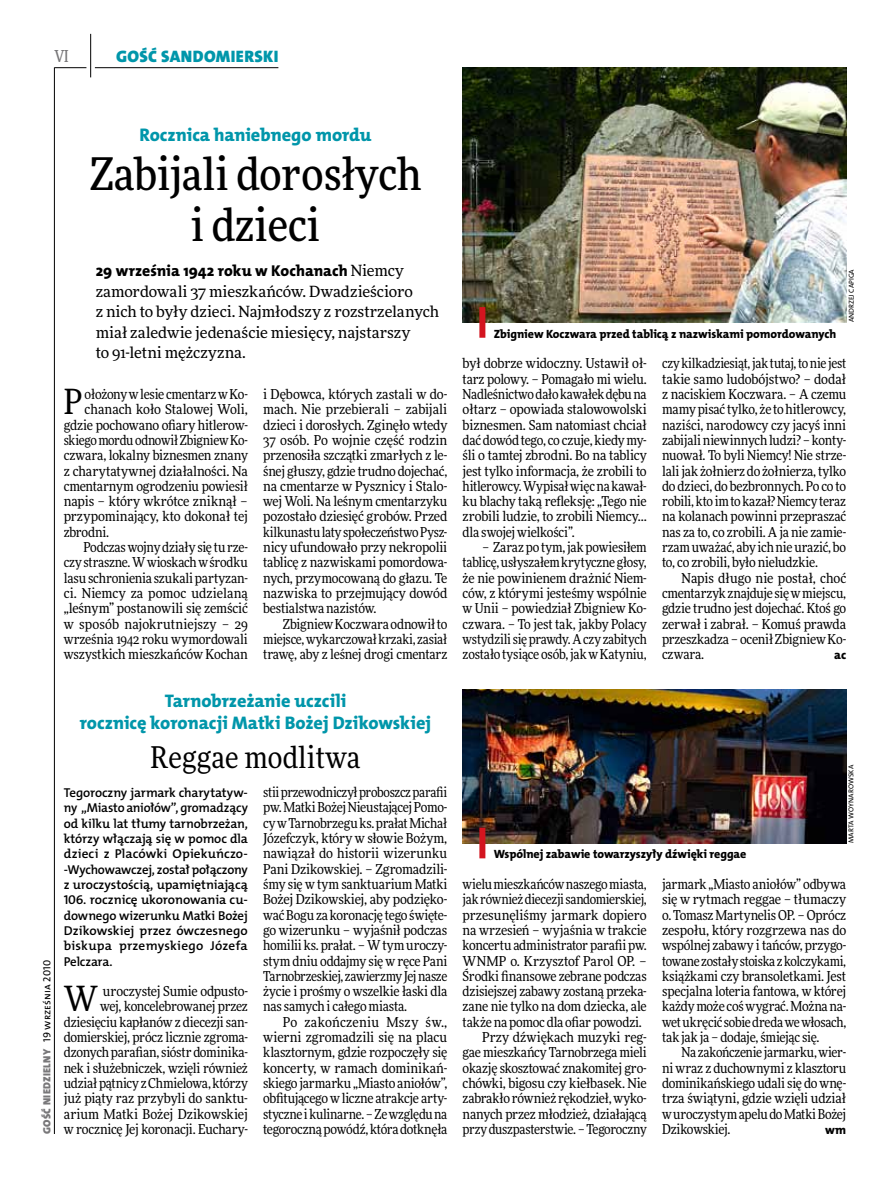
<style>
.page{position:relative;width:893px;height:1191px;background:#fff}
.page>*{position:absolute;margin:0;border:0;box-sizing:border-box;transform-origin:0 0}
.t1{font:500 45px/51px "Freeday Narrow";color:#000;text-align:center}
.t2{font:34.8px "Freeday Narrow News";color:#000}
.t3{font:30px "Freeday Narrow News";letter-spacing:.01em;color:#000}
.t4{font:18.3px/21.6px "The Mix HP8 Ex Bld";letter-spacing:-.005em;color:#0096aa;text-align:center}
.t5{font:16.65px "The Mix HP9 Blk";letter-spacing:.02em;color:#0096aa}
.t6{font:500 16.5px "Freeday Narrow";color:#787779;scale:.9 1}
.t7{font:15.75px "The Mix HP8 Ex Bld";color:#000}
.t8{font:15.45px/20.4px "Freeday News";color:#000}
.t9{font:13.65px/15.3px "Freeday Narrow News";letter-spacing:-.015em;color:#000;text-align:justify}
.t10{font:13.65px "Freeday Narrow News";letter-spacing:.005em;color:#000}
.t11{font:12.9px/15.3px "The Mix HP6 Se Bld";letter-spacing:.005em;color:#000;text-align:justify}
.t12{font:12.3px "The Mix HP8 Ex Bld";color:#000}
.t13{font:12px "The Mix HP8 Ex Bld";letter-spacing:-.005em;color:#000}
.t14{font:10.5px "The Mix HP9 Blk";letter-spacing:.025em;color:#787779}
.t15{font:7.2px "The Mix HP5 Plain";letter-spacing:-.005em;color:#000}
.s1{font-family:"The Mix HP5 Plain";color:#000}
.s2{font-family:"Freeday News";font-size:15.45px}
</style>
<div class="page">
<hr style="left:54px;top:67px;width:1px;height:1067px;background:#000">
<hr style="left:90px;top:34px;width:1px;height:43px;background:#000">
<hr style="left:54px;top:67px;width:32px;height:1px;background:#000">
<hr style="left:95px;top:67px;width:183px;height:1px;background:#000">
<img style="left:463px;top:68px;width:383px;height:254px">
<img style="left:463px;top:690px;width:383px;height:153px">
<div style="left:479px;top:307px;width:6px;height:31px;background:#d3151f"></div>
<div style="left:479px;top:827px;width:6px;height:31px;background:#d3151f"></div>
<p class="t6" style="left:54px;top:46px;width:17px">VI</p>
<p class="t5" style="left:116px;top:46px;width:164px">GOŚĆ SANDOMIERSKI</p>
<p class="t14" style="left:40px;top:1134px;width:175px;rotate:-90deg">GOŚĆ NIEDZIELNY <span class="s1">19 września 2010</span></p>
<h3 class="t4" style="left:140px;top:124px;width:234px">Rocznica haniebnego mordu</h3>
<h1 class="t1" style="left:90px;top:147px;width:333px">Zabijali dorosłych i dzieci</h1>
<p class="t7" style="left:96px;top:261px;width:310px">29 września 1942 roku w Kochanach <span class="s2">Niemcy</span></p>
<p class="t8" style="left:96px;top:281px;width:345px">zamordowali 37 mieszkańców. Dwadzieścioro<br>z nich to były dzieci. Najmłodszy z rozstrzelanych miał zaledwie jedenaście miesięcy, najstarszy<br>to 91-letni mężczyzna.</p>
<h2 class="t2" style="left:64px;top:380px;width:20px">P</h2>
<p class="t9" style="left:85px;top:386px;width:165px">ołożony w lesie cmentarz w Ko-</p>
<p class="t9" style="left:85px;top:401px;width:165px">chanach koło Stalowej Woli,</p>
<p class="t9" style="left:64px;top:417px;width:186px">gdzie pochowano ofiary hitlerow-</p>
<p class="t9" style="left:64px;top:432px;width:186px">skiego mordu odnowił Zbigniew Ko-</p>
<p class="t9" style="left:64px;top:447px;width:186px">czwara, lokalny biznesmen znany</p>
<p class="t9" style="left:64px;top:463px;width:186px">z charytatywnej działalności. Na</p>
<p class="t9" style="left:64px;top:478px;width:186px">cmentarnym ogrodzeniu powiesił</p>
<p class="t9" style="left:64px;top:493px;width:186px">napis – który wkrótce zniknął –</p>
<p class="t9" style="left:64px;top:509px;width:186px">przypominający, kto dokonał tej</p>
<p class="t9" style="left:64px;top:524px;width:47px">zbrodni.</p>
<p class="t9" style="left:83px;top:539px;width:166px">Podczas wojny działy się tu rze-</p>
<p class="t9" style="left:64px;top:555px;width:186px">czy straszne. W wioskach w środku</p>
<p class="t9" style="left:64px;top:570px;width:186px">lasu schronienia szukali partyzan-</p>
<p class="t9" style="left:64px;top:585px;width:186px">ci. Niemcy za pomoc udzielaną</p>
<p class="t9" style="left:64px;top:600px;width:186px">„leśnym” postanowili się zemścić</p>
<p class="t10" style="left:64px;top:615px;width:186px">w sposób najokrutniejszy – 29</p>
<p class="t9" style="left:64px;top:631px;width:186px">września 1942 roku wymordowali</p>
<p class="t9" style="left:64px;top:646px;width:186px">wszystkich mieszkańców Kochan</p>
<p class="t9" style="left:263px;top:386px;width:186px">i Dębowca, których zastali w do&shy;mach. Nie przebierali – zabijali dzieci i dorosłych. Zginęło wtedy 37 osób. Po wojnie część rodzin przenosiła szczątki zmarłych z le&shy;śnej głuszy, gdzie trudno dojechać, na cmentarze w Pysznicy i Stalo&shy;wej Woli. Na leśnym cmentarzyku pozostało dziesięć grobów. Przed kilkunastu laty społeczeństwo Pysz&shy;nicy ufundowało przy nekropolii tablicę z nazwiskami pomordowa&shy;nych, przymocowaną do głazu. Te nazwiska to przejmujący dowód bestialstwa nazistów.</p>
<p class="t9" style="left:263px;top:616px;width:186px;text-indent:20px">Zbigniew Koczwara odnowił to miejsce, wykarczował krzaki, zasiał trawę, aby z leśnej drogi cmentarz</p>
<h3 class="t4" style="left:80px;top:690px;width:353px">Tarnobrzeżanie uczcili<br>rocznicę koronacji Matki Bożej Dzikowskiej</h3>
<h3 class="t3" style="left:151px;top:739px;width:211px">Reggae modlitwa</h3>
<p class="t11" style="left:64px;top:785px;width:186px">Tegoroczny jarmark charytatyw&shy;ny „Miasto aniołów”, gromadzący od kilku lat tłumy tarnobrzeżan, którzy włączają się w pomoc dla dzieci z Placówki Opiekuńczo--Wychowawczej, został połączony z uroczystością, upamiętniającą 106. rocznicę ukoronowania cu&shy;downego wizerunku Matki Bożej Dzikowskiej przez ówczesnego biskupa przemyskiego Józefa Pelczara.</p>
<h2 class="t2" style="left:64px;top:977px;width:36px">W</h2>
<p class="t9" style="left:64px;top:983px;width:186px;text-align:right">uroczystej Sumie odpusto-<br>wej, koncelebrowanej przez dziesięciu kapłanów z diecezji san&shy;domierskiej, prócz licznie zgroma&shy;dzonych parafian, sióstr dominika&shy;nek i służebniczek, wzięli również udział pątnicy z Chmielowa, którzy już piąty raz przybyli do sanktu&shy;arium Matki Bożej Dzikowskiej w rocznicę Jej koronacji. Euchary-</p>
<p class="t9" style="left:263px;top:784px;width:186px">stii przewodniczył proboszcz parafii pw. Matki Bożej Nieustającej Pomo&shy;cy w Tarnobrzegu ks. prałat Michał Józefczyk, który w słowie Bożym, nawiązał do historii wizerunku Pani Dzikowskiej. – Zgromadzili&shy;śmy się w tym sanktuarium Matki Bożej Dzikowskiej, aby podzięko&shy;wać Bogu za koronację tego święte&shy;go wizerunku – wyjaśnił podczas homilii ks. prałat. – W tym uroczy&shy;stym dniu oddajmy się w ręce Pani Tarnobrzeskiej, zawierzmy Jej nasze życie i prośmy o wszelkie łaski dla nas samych i całego miasta.</p>
<p class="t9" style="left:263px;top:1014px;width:186px;text-indent:20px">Po zakończeniu Mszy św., wierni zgromadzili się na placu klasztornym, gdzie rozpoczęły się koncerty, w ramach dominikań&shy;skiego jarmarku „Miasto aniołów”, obfitującego w liczne atrakcje arty&shy;styczne i kulinarne. – Ze względu na tegoroczną powódź, która dotknęła</p>
<p class="t13" style="left:494px;top:326px;width:344px">Zbigniew Koczwara przed tablicą z nazwiskami pomordowanych</p>
<p class="t15" style="left:847px;top:322px;width:55px;rotate:-90deg">Andrzej Capiga</p>
<p class="t9" style="left:463px;top:356px;width:186px">był dobrze widoczny. Ustawił oł&shy;tarz polowy. – Pomagało mi wielu.<br>Nadleśnictwo dało kawałek dębu na ołtarz – opowiada stalowowolski biznesmen. Sam natomiast chciał dać dowód tego, co czuje, kiedy my&shy;śli o tamtej zbrodni. Bo na tablicy jest tylko informacja, że zrobili to hitlerowcy. Wypisał więc na kawał&shy;ku blachy taką refleksję: „Tego nie zrobili ludzie, to zrobili Niemcy… dla swojej wielkości”.</p>
<p class="t9" style="left:463px;top:539px;width:186px;text-indent:20px">– Zaraz po tym, jak powiesiłem tablicę, usłyszałem krytyczne głosy, że nie powinienem drażnić Niem&shy;ców, z którymi jesteśmy wspólnie w Unii – powiedział Zbigniew Ko&shy;czwara. – To jest tak, jakby Polacy wstydzili się prawdy. A czy zabitych zostało tysiące osób, jak w Katyniu,</p>
<p class="t9" style="left:662px;top:356px;width:186px">czy kilkadziesiąt, jak tutaj, to nie jest takie samo ludobójstwo? – dodał z naciskiem Koczwara. – A czemu mamy pisać tylko, że to hitlerowcy, naziści, narodowcy czy jacyś inni zabijali niewinnych ludzi? – konty&shy;nuował. To byli Niemcy! Nie strze&shy;lali jak żołnierz do żołnierza, tylko do dzieci, do bezbronnych. Po co to robili, kto im to kazał? Niemcy teraz na kolanach powinni przepraszać nas za to, co zrobili. A ja nie zamie&shy;rzam uważać, aby ich nie urazić, bo to, co zrobili, było nieludzkie.</p>
<p class="t9" style="left:662px;top:570px;width:186px;text-indent:20px">Napis długo nie postał, choć cmentarzyk znajduje się w miejscu, gdzie trudno jest dojechać. Ktoś go zerwał i zabrał. – Komuś prawda przeszkadza – ocenił Zbigniew Ko&shy;czwara.</p>
<p class="t12" style="left:834px;top:647px;width:14px">ac</p>
<p class="t15" style="left:846px;top:843px;width:79px;rotate:-90deg">Marta Woyn arowska</p>
<p class="t13" style="left:494px;top:846px;width:254px">Wspólnej zabawie towarzyszyły dźwięki reggae</p>
<p class="t9" style="left:463px;top:876px;width:186px">wielu mieszkańców naszego miasta,</p>
<p class="t9" style="left:463px;top:891px;width:186px">jak również diecezji sandomierskiej,</p>
<p class="t9" style="left:463px;top:907px;width:186px">przesunęliśmy jarmark dopiero</p>
<p class="t9" style="left:463px;top:922px;width:186px">na wrzesień – wyjaśnia w trakcie</p>
<p class="t9" style="left:463px;top:937px;width:186px">koncertu administrator parafii pw.</p>
<p class="t9" style="left:463px;top:953px;width:186px">WNMP o. Krzysztof Parol OP. –</p>
<p class="t9" style="left:463px;top:968px;width:186px">Środki finansowe zebrane podczas</p>
<p class="t9" style="left:463px;top:983px;width:186px">dzisiejszej zabawy zostaną przeka-</p>
<p class="t9" style="left:463px;top:998px;width:186px">zane nie tylko na dom dziecka, ale</p>
<p class="t9" style="left:463px;top:1014px;width:181px">także na pomoc dla ofiar powodzi.</p>
<p class="t9" style="left:482px;top:1029px;width:166px">Przy dźwiękach muzyki reg-</p>
<p class="t9" style="left:463px;top:1044px;width:186px">gae mieszkańcy Tarnobrzega mieli</p>
<p class="t9" style="left:463px;top:1060px;width:186px">okazję skosztować znakomitej gro-</p>
<p class="t9" style="left:463px;top:1075px;width:186px">chówki, bigosu czy kiełbasek. Nie</p>
<p class="t9" style="left:463px;top:1090px;width:186px">zabrakło również rękodzieł, wyko-</p>
<p class="t9" style="left:463px;top:1106px;width:186px">nanych przez młodzież, działającą</p>
<p class="t9" style="left:463px;top:1121px;width:186px">przy duszpasterstwie. – Tegoroczny</p>
<p class="t9" style="left:662px;top:876px;width:186px">jarmark „Miasto aniołów” odbywa się w rytmach reggae – tłumaczy o. Tomasz Martynelis OP. – Oprócz zespołu, który rozgrzewa nas do wspólnej zabawy i tańców, przygo&shy;towane zostały stoiska z kolczykami, książkami czy bransoletkami. Jest specjalna loteria fantowa, w której każdy może coś wygrać. Można na&shy;wet ukręcić sobie dreda we włosach, tak jak ja – dodaje, śmiejąc się.</p>
<p class="t9" style="left:662px;top:1044px;width:186px;text-indent:20px">Na zakończenie jarmarku, wier&shy;ni wraz z duchownymi z klasztoru dominikańskiego udali się do wnę&shy;trza świątyni, gdzie wzięli udział w uroczystym apelu do Matki Bożej Dzikowskiej.</p>
<p class="t12" style="left:825px;top:1122px;width:23px">wm</p>
</div>
